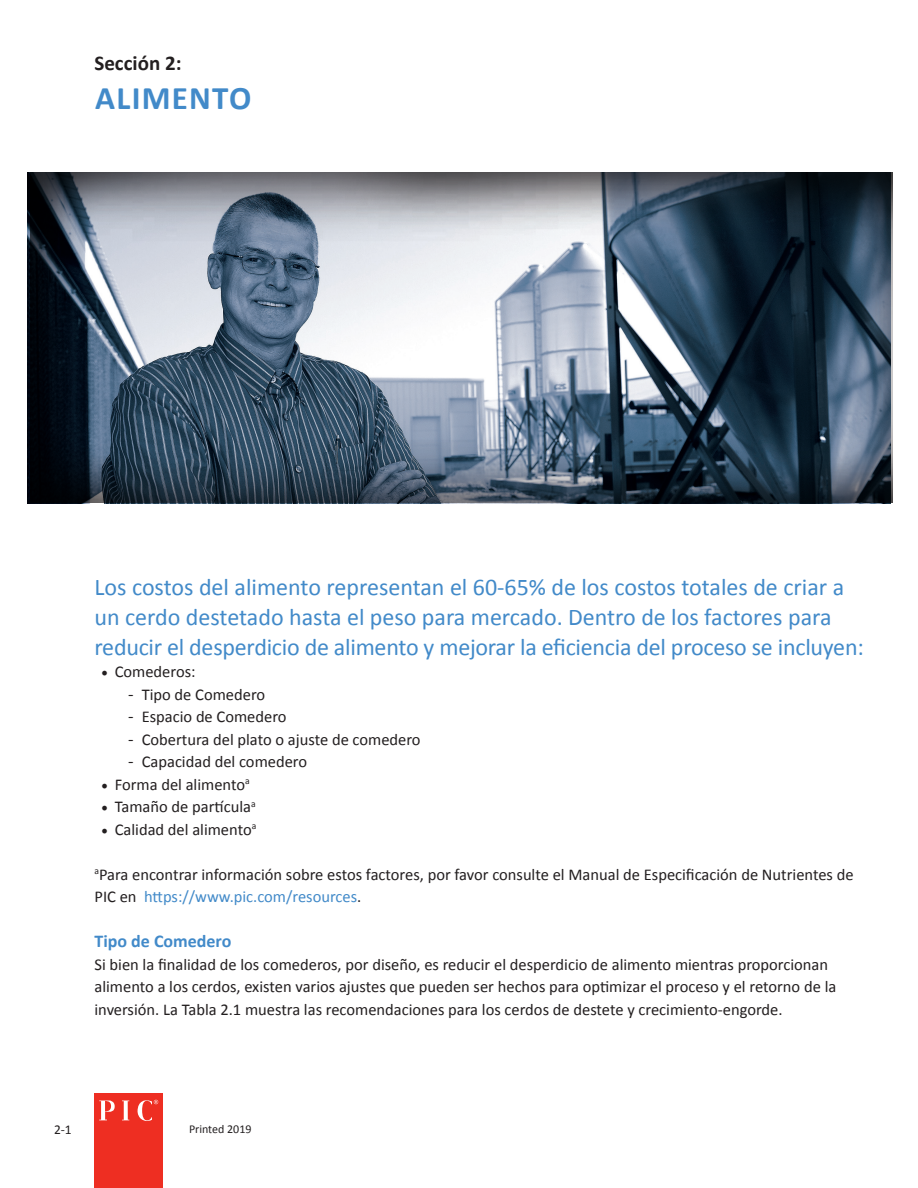
<style>
.page{position:relative;width:918px;height:1188px;background:#fff}
.page>*{position:absolute;margin:0;border:0;box-sizing:border-box;transform-origin:0 0}
.t1{font:700 33px "Calibri";letter-spacing:.04em;color:#428ac9}
.t2{font:24px/30px "Calibri";letter-spacing:-.01em;color:#428ac9}
.t3{font:700 21px "Calibri";color:#231f20}
.t4{font:700 18px "Calibri";color:#428ac9}
.t5{font:16.5px/22.5px "Calibri";color:#231f20}
.t6{font:13.5px "Calibri";color:#231f20}
.t7{font:12px "Calibri";color:#231f20}
.s1{font-family:"Minion Pro";font-size:18px}
.s2{font-size:18px}
.s3{color:#428ac9}
</style>
<div class="page">
<div style="left:94px;top:1094px;width:69px;height:94px;background:#ee2e22"></div>
<svg style="left:99px;top:1100px;width:16px;height:20px"></svg>
<svg style="left:122px;top:1101px;width:7px;height:19px"></svg>
<svg style="left:137px;top:1100px;width:21px;height:21px"></svg>
<img style="left:30px;top:173px;width:862px;height:329px">
<p class="t3" style="left:94px;top:48px;width:88px">Sección 2:</p>
<p class="t1" style="left:95px;top:75px;width:158px">ALIMENTO</p>
<p class="t2" style="left:94px;top:571px;width:771px">Los costos del alimento representan el 60-65% de los costos totales de criar a un cerdo destetado hasta el peso para mercado. Dentro de los factores para reducir el desperdicio de alimento y mejorar la eficiencia del proceso se incluyen:</p>
<p class="t5" style="left:101px;top:660px;width:96px"><span class="s1">•</span> Comederos:</p>
<p class="t5" style="left:128px;top:683px;width:138px"><span class="s2">-</span> Tipo de Comedero</p>
<p class="t5" style="left:128px;top:705px;width:160px"><span class="s2">-</span> Espacio de Comedero</p>
<p class="t5" style="left:128px;top:728px;width:294px"><span class="s2">-</span> Cobertura del plato o ajuste de comedero</p>
<p class="t5" style="left:128px;top:750px;width:180px"><span class="s2">-</span> Capacidad del comedero</p>
<p class="t5" style="left:101px;top:773px;width:150px"><span class="s1">•</span> Forma del alimento<sup>a</sup></p>
<p class="t5" style="left:101px;top:795px;width:156px"><span class="s1">•</span> Tamaño de partícula<sup>a</sup></p>
<p class="t5" style="left:101px;top:818px;width:157px"><span class="s1">•</span> Calidad del alimento<sup>a</sup></p>
<p class="t5" style="left:94px;top:863px;width:761px"><sup>a</sup>Para encontrar información sobre estos factores, por favor consulte el Manual de Especificación de Nutrientes de<br>PIC en <span class="s3">https://www.pic.com/resources</span>.</p>
<p class="t4" style="left:94px;top:929px;width:139px">Tipo de Comedero</p>
<p class="t5" style="left:94px;top:953px;width:743px">Si bien la finalidad de los comederos, por diseño, es reducir el desperdicio de alimento mientras proporcionan alimento a los cerdos, existen varios ajustes que pueden ser hechos para optimizar el proceso y el retorno de la inversión. La Tabla 2.1 muestra las recomendaciones para los cerdos de destete y crecimiento-engorde.</p>
<p class="t6" style="left:54px;top:1120px;width:19px">2-1</p>
<p class="t7" style="left:189px;top:1121px;width:64px">Printed 2019</p>
</div>
